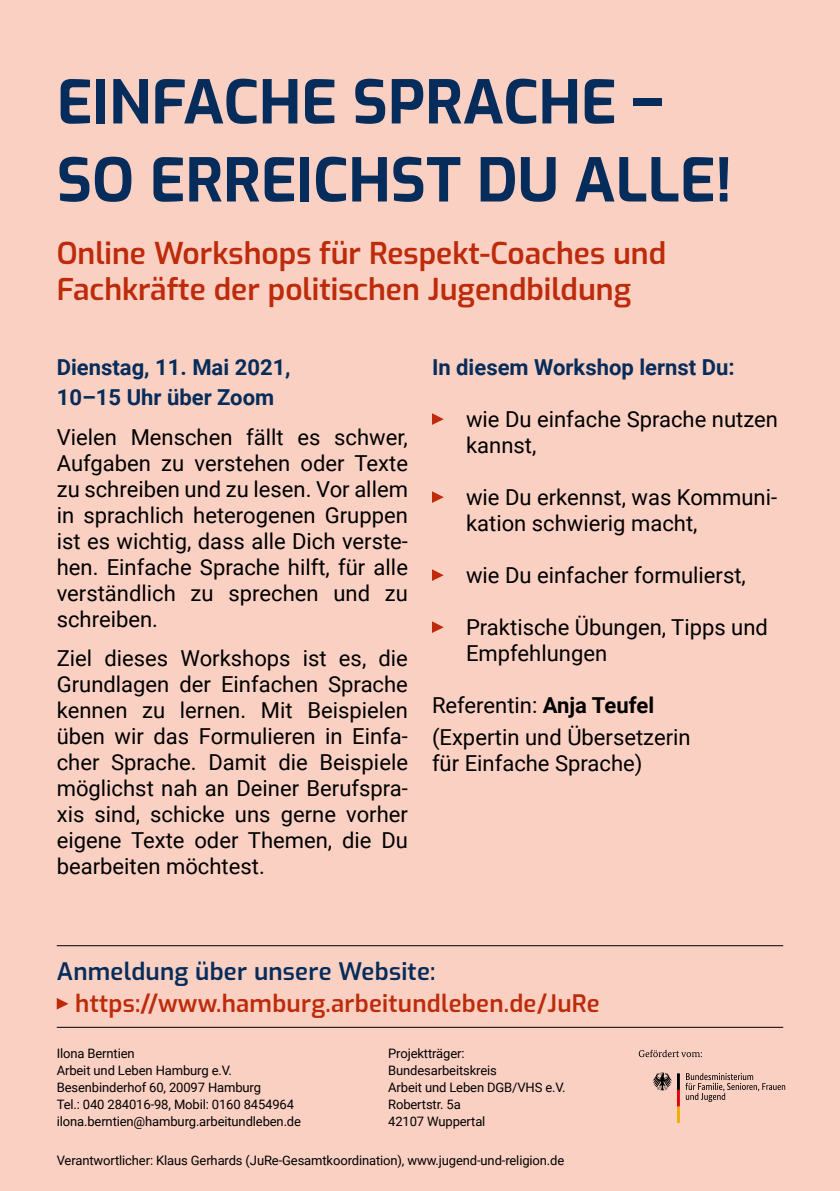
<style>
.page{position:relative;width:840px;height:1191px;background:#fff}
.page>*{position:absolute;margin:0;border:0;box-sizing:border-box;transform-origin:0 0}
.t1{font:100 60px/78px "Exo";color:#052c5a}
.t2{font:100 30px/36px "Exo";color:#bd2b0b}
._01_Überschrift_Tite{font:100 24px/32px "Exo";letter-spacing:.01em;color:#bd2b0b}
.t3{font:22px/26px "Roboto";color:#000}
.t4{font:700 22px/30px "Roboto";color:#052c5a}
.t5{font:13px/17px "Roboto";letter-spacing:-.01em;color:#000}
.s1{font-weight:700}
.s2{color:#052c5a}
</style>
<div class="page">
<div style="left:0;top:0;width:839px;height:1191px;background:#fad0c3"></div>
<svg style="left:57px;top:998px;width:11px;height:11px"></svg>
<svg style="left:432px;top:413px;width:11px;height:12px"></svg>
<svg style="left:432px;top:491px;width:11px;height:12px"></svg>
<svg style="left:432px;top:569px;width:11px;height:12px"></svg>
<svg style="left:432px;top:621px;width:11px;height:12px"></svg>
<hr style="left:57px;top:945px;width:725px;height:1px;background:#000">
<hr style="left:57px;top:1027px;width:725px;height:1px;background:#000">
<svg style="left:685px;top:1073px;width:99px;height:29px"></svg>
<svg style="left:652px;top:1072px;width:27px;height:51px"></svg>
<svg style="left:638px;top:1049px;width:63px;height:8px"></svg>
<p class="t1" style="left:57px;top:60px;width:676px">EINFACHE SPRACHE –<br>SO ERREICHST DU ALLE!</p>
<p class="t2" style="left:57px;top:233px;width:610px">Online Workshops für Respekt-Coaches und<br>Fachkräfte der politischen Jugendbildung</p>
<p class="t4" style="left:57px;top:351px;width:235px">Dienstag, 11. Mai 2021,<br>10–15 Uhr über Zoom</p>
<p class="t3" style="left:57px;top:423px;width:352px;text-align:justify">Vielen Menschen fällt es schwer, Aufgaben zu verstehen oder Texte zu schreiben und zu lesen. Vor allem in sprachlich heterogenen Gruppen ist es wichtig, dass alle Dich verste&shy;hen. Einfache Sprache hilft, für alle verständlich zu sprechen und zu schreiben.</p>
<p class="t3" style="left:57px;top:644px;width:352px;text-align:justify">Ziel dieses Workshops ist es, die Grundlagen der Einfachen Sprache kennen zu lernen. Mit Beispielen üben wir das Formulieren in Einfa&shy;cher Sprache. Damit die Beispiele möglichst nah an Deiner Berufspra&shy;xis sind, schicke uns gerne vorher eigene Texte oder Themen, die Du bearbeiten möchtest.</p>
<p class="t4" style="left:432px;top:351px;width:304px">In diesem Workshop lernst Du:</p>
<p class="t3" style="left:466px;top:405px;width:313px">wie Du einfache Sprache nutzen kannst,</p>
<p class="t3" style="left:466px;top:483px;width:312px">wie Du erkennst, was Kommuni&shy;kation schwierig macht,</p>
<p class="t3" style="left:466px;top:561px;width:281px">wie Du einfacher formulierst,</p>
<p class="t3" style="left:466px;top:613px;width:303px">Praktische Übungen, Tipps und<br>Empfehlungen</p>
<p class="t3" style="left:432px;top:691px;width:223px">Referentin: <span class="s1">Anja Teufel</span></p>
<p class="t3" style="left:432px;top:723px;width:260px">(Expertin und Übersetzerin für Einfache Sprache)</p>
<p class="_01_Überschrift_Tite" style="left:75px;top:953px;width:525px;text-indent:-19px"><span class="s2">Anmeldung über unsere Website: </span>https://www.hamburg.arbeitundleben.de/JuRe</p>
<p class="t5" style="left:57px;top:1044px;width:79px">Ilona Berntien</p>
<p class="t5" style="left:57px;top:1061px;width:176px">Arbeit und Leben Hamburg e.V.</p>
<p class="t5" style="left:57px;top:1078px;width:206px">Besenbinderhof 60, 20097 Hamburg</p>
<p class="t5" style="left:57px;top:1095px;width:239px">Tel.: 040 284016-98, Mobil: 0160 8454964</p>
<p class="t5" style="left:57px;top:1112px;width:246px">ilona.berntien@hamburg.arbeitundleben.de</p>
<p class="t5" style="left:57px;top:1151px;width:508px">Verantwortlicher: Klaus Gerhards (JuRe-Gesamtkoordination), www.jugend-und-religion.de</p>
<p class="t5" style="left:388px;top:1044px;width:78px">Projektträger:</p>
<p class="t5" style="left:388px;top:1061px;width:179px">Bundesarbeitskreis<br>Arbeit und Leben DGB/VHS e.V.</p>
<p class="t5" style="left:388px;top:1095px;width:74px">Robertstr. 5a</p>
<p class="t5" style="left:388px;top:1112px;width:99px">42107 Wuppertal</p>
</div>
